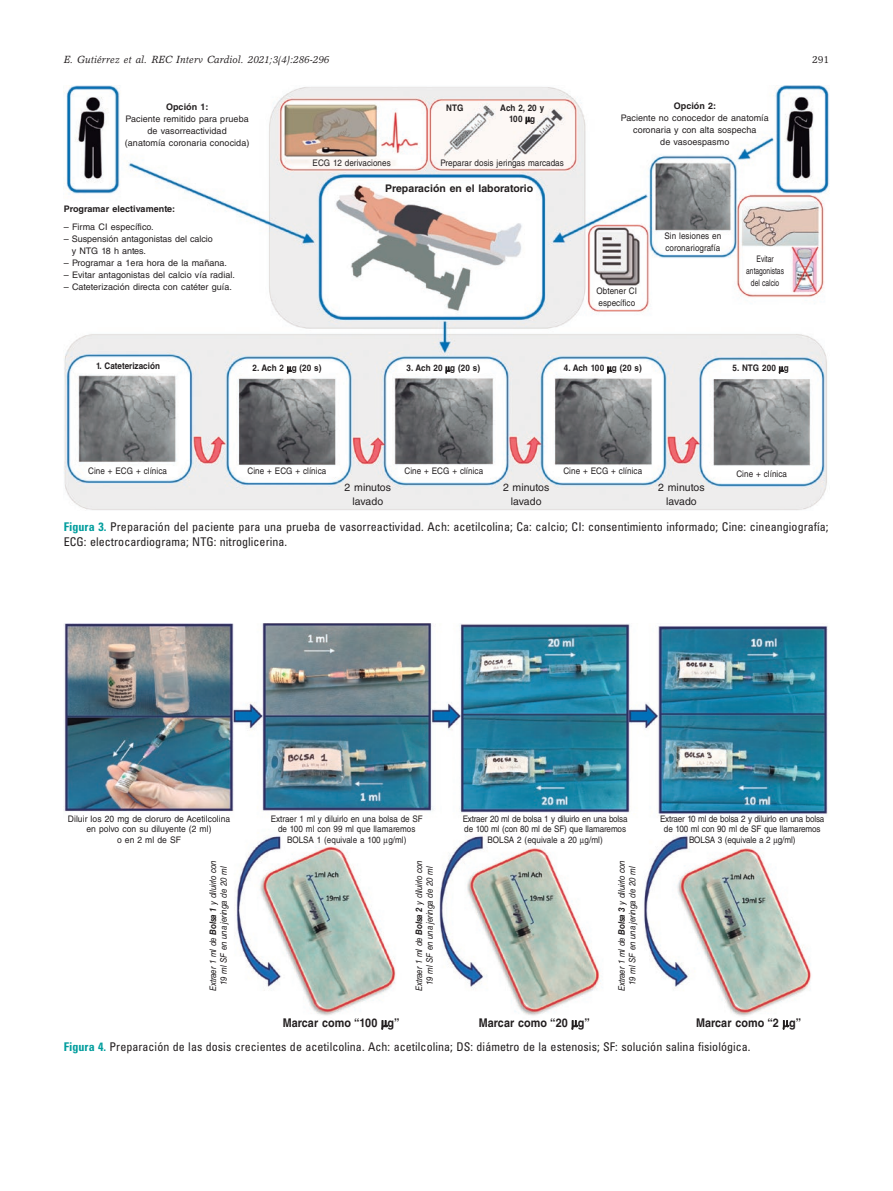
<style>
.page{position:relative;width:893px;height:1191px;background:#fff}
.page>*{position:absolute;margin:0;border:0;box-sizing:border-box;transform-origin:0 0}
.t1{font:condensed 12px/15px "Univers LT Std";letter-spacing:.005em;color:#231f20}
.t2{font:700 12px "Helvetica LT Std";letter-spacing:.005em;color:#231f20;scale:.9 1}
.t3{font:italic 10.5px "Garth Graphic Std";letter-spacing:.005em;color:#231f20}
.t4{font:10.5px/13.5px "Helvetica LT Std";letter-spacing:.005em;color:#231f20;text-align:center}
.t5{font:700 10.5px "Helvetica LT Std";letter-spacing:.005em;color:#231f20}
.t6{font:10.5px "Garth Graphic Std";color:#231f20}
.t7{font:9px/12px "Helvetica LT Std";letter-spacing:.005em;color:#231f20;text-align:center}
.t8{font:9px/12px "Helvetica LT Std";letter-spacing:.005em;color:#231f20;scale:.9 1}
.t9{font:italic 9px/10.5px "Helvetica LT Std";letter-spacing:-.025em;color:#231f20;text-align:center;scale:.9 1}
.t10{font:9px/10.5px "Helvetica LT Std";letter-spacing:-.015em;color:#231f20;text-align:center;scale:.9 1}
.t11{font:9px/10.5px "Helvetica LT Std";letter-spacing:-.025em;color:#231f20;text-align:center;scale:.9 1}
.t12{font:700 9px/10.5px "Helvetica LT Std";letter-spacing:.005em;color:#231f20;text-align:center;scale:.9 1}
.t13{font:9px/10.5px "Helvetica LT Std";letter-spacing:.005em;color:#231f20;text-align:center;scale:.95 1}
.t14{font:700 9px "Helvetica LT Std";letter-spacing:.005em;color:#231f20}
.t15{font:9px/12px "Helvetica LT Std";letter-spacing:.005em;color:#231f20;text-align:center;scale:.75 1}
.s1{font-weight:700;color:#009d9d}
.s2{font-weight:700}
</style>
<div class="page">
<img style="left:64px;top:85px;width:765px;height:425px">
<img style="left:64px;top:623px;width:764px;height:394px">
<svg style="left:526px;top:117px;width:4px;height:7px"></svg>
<svg style="left:287px;top:367px;width:5px;height:6px"></svg>
<svg style="left:446px;top:367px;width:4px;height:6px"></svg>
<svg style="left:607px;top:367px;width:5px;height:6px"></svg>
<svg style="left:779px;top:367px;width:4px;height:6px"></svg>
<svg style="left:384px;top:838px;width:4px;height:6px"></svg>
<svg style="left:580px;top:838px;width:5px;height:6px"></svg>
<svg style="left:774px;top:838px;width:4px;height:6px"></svg>
<p class="t3" style="left:64px;top:53px;width:267px">E. Gutiérrez et al. REC Interv Cardiol. 2021;3(4):286-296</p>
<p class="t6" style="left:812px;top:53px;width:19px">291</p>
<p class="t14" style="left:166px;top:101px;width:44px">Opción 1:</p>
<p class="t7" style="left:125px;top:113px;width:126px">Paciente remitido para prueba de vasorreactividad<br>(anatomía coronaria conocida)</p>
<p class="t14" style="left:64px;top:203px;width:113px">Programar electivamente:</p>
<p class="t7" style="left:64px;top:221px;width:91px">– Firma CI específico.</p>
<p class="t7" style="left:72px;top:233px;width:142px;text-align:left;text-indent:-8px">– Suspensión antagonistas del calcio y NTG 18 h antes.</p>
<p class="t7" style="left:64px;top:257px;width:165px">– Programar a 1era hora de la mañana.</p>
<p class="t7" style="left:64px;top:269px;width:173px">– Evitar antagonistas del calcio vía radial.</p>
<p class="t7" style="left:64px;top:281px;width:170px">– Cateterización directa con catéter guía.</p>
<p class="t8" style="left:313px;top:157px;width:88px">ECG 12 derivaciones</p>
<p class="t12" style="left:446px;top:103px;width:21px">NTG</p>
<p class="t12" style="left:500px;top:103px;width:50px">Ach 2, 20 y<br>100 g</p>
<p class="t8" style="left:441px;top:157px;width:139px">Preparar dosis jeringas marcadas</p>
<p class="t5" style="left:385px;top:182px;width:149px">Preparación en el laboratorio</p>
<p class="t14" style="left:674px;top:101px;width:44px">Opción 2:</p>
<p class="t7" style="left:621px;top:112px;width:150px">Paciente no conocedor de anatomía coronaria y con alta sospecha<br>de vasoespasmo</p>
<p class="t8" style="left:597px;top:285px;width:46px">Obtener CI específico</p>
<p class="t8" style="left:664px;top:230px;width:65px">Sin lesiones en coronariografía</p>
<p class="t15" style="left:746px;top:252px;width:52px">Evitar antagonistas del calcio</p>
<p class="t12" style="left:96px;top:360px;width:73px">1. Cateterización</p>
<p class="t12" style="left:253px;top:363px;width:78px">2. Ach 2 g (20 s)</p>
<p class="t12" style="left:407px;top:363px;width:83px">3. Ach 20 g (20 s)</p>
<p class="t12" style="left:564px;top:363px;width:88px">4. Ach 100 g (20 s)</p>
<p class="t12" style="left:733px;top:363px;width:64px">5. NTG 200 g</p>
<p class="t8" style="left:88px;top:465px;width:89px">Cine + ECG + clínica</p>
<p class="t8" style="left:248px;top:465px;width:89px">Cine + ECG + clínica</p>
<p class="t8" style="left:404px;top:465px;width:89px">Cine + ECG + clínica</p>
<p class="t8" style="left:563px;top:465px;width:89px">Cine + ECG + clínica</p>
<p class="t8" style="left:736px;top:468px;width:58px">Cine + clínica</p>
<p class="t4" style="left:345px;top:481px;width:48px">2 minutos lavado</p>
<p class="t4" style="left:503px;top:481px;width:48px">2 minutos lavado</p>
<p class="t4" style="left:658px;top:481px;width:48px">2 minutos lavado</p>
<h1 class="t1" style="left:64px;top:519px;width:766px"><span class="s1">Figura 3.</span> Preparación del paciente para una prueba de vasorreactividad. Ach: acetilcolina; Ca: calcio; CI: consentimiento informado; Cine: cineangiografía;<br>ECG: electrocardiograma; NTG: nitroglicerina.</h1>
<p class="t13" style="left:68px;top:813px;width:172px">Diluir los 20 mg de cloruro de Acetilcolina en polvo con su diluyente (2 ml)<br>o en 2 ml de SF</p>
<p class="t8" style="left:271px;top:813px;width:170px;line-height:10.5px;text-align:center">Extraer 1 ml y diluirlo en una bolsa de SF de 100 ml con 99 ml que llamaremos<br>BOLSA 1 (equivale a 100 g/ml)</p>
<p class="t10" style="left:463px;top:813px;width:185px">Extraer 20 ml de bolsa 1 y diluirlo en una bolsa de 100 ml (con 80 ml de SF) que llamaremos<br>BOLSA 2 (equivale a 20 g/ml)</p>
<p class="t11" style="left:660px;top:813px;width:184px">Extraer 10 ml de bolsa 2 y diluirlo en una bolsa de 100 ml con 90 ml de SF que llamaremos<br>BOLSA 3 (equivale a 2 g/ml)</p>
<p class="t9" style="left:414px;top:991px;width:147px;rotate:-90deg">Extraer 1 ml de <span class="s2">Bolsa 2</span> y diluirlo con<br>19 ml SF en una jeringa de 20 ml</p>
<p class="t9" style="left:208px;top:991px;width:147px;rotate:-90deg">Extraer 1 ml de <span class="s2">Bolsa 1</span> y diluirlo con<br>19 ml SF en una jeringa de 20 ml</p>
<p class="t9" style="left:616px;top:991px;width:147px;rotate:-90deg">Extraer 1 ml de <span class="s2">Bolsa 3</span> y diluirlo con<br>19 ml SF en una jeringa de 20 ml</p>
<h1 class="t2" style="left:283px;top:1015px;width:132px">Marcar como “100 g”</h1>
<h1 class="t2" style="left:479px;top:1015px;width:125px">Marcar como “20 g”</h1>
<h1 class="t2" style="left:696px;top:1015px;width:118px">Marcar como “2 g”</h1>
<h1 class="t1" style="left:64px;top:1039px;width:688px"><span class="s1">Figura 4.</span> Preparación de las dosis crecientes de acetilcolina. Ach: acetilcolina; DS: diámetro de la estenosis; SF: solución salina fisiológica.</h1>
</div>
